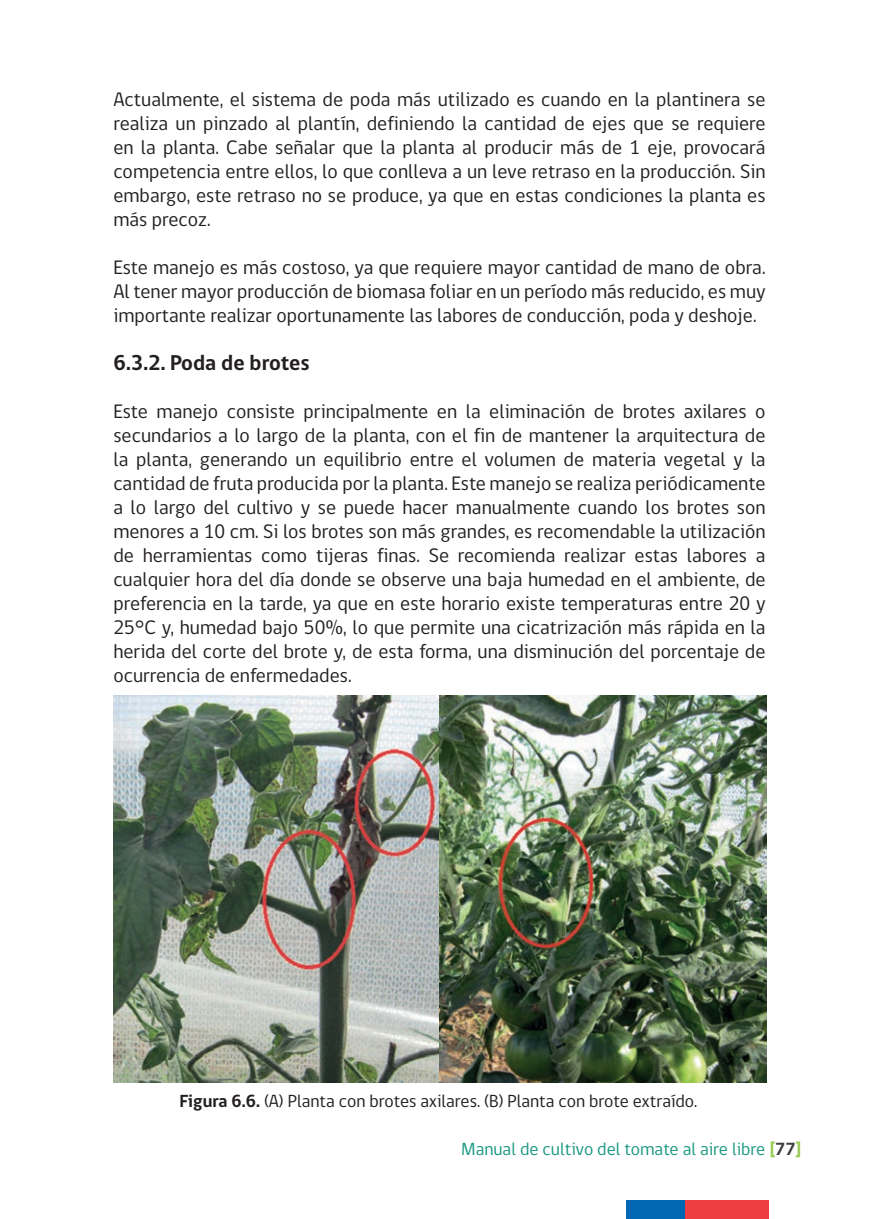
<style>
.page{position:relative;width:879px;height:1219px;background:#fff}
.page>*{position:absolute;margin:0;border:0;box-sizing:border-box;transform-origin:0 0}
.t1{font:700 22px "gob CL";color:#231f20}
.t2{font:20px/24px "gob CL";color:#231f20;text-align:justify}
.t3{font:18px "gob CL";color:#231f20}
.t4{font:18px "gob CL";color:#199881}
.s1{font-weight:700}
.s2{font-weight:700;color:#97cb52}
.s3{font-weight:700;color:#3e3e3f}
</style>
<div class="page">
<div style="left:626px;top:1200px;width:58px;height:19px;background:#0166b3"></div>
<div style="left:684px;top:1200px;width:84px;height:19px;background:#ee3d43"></div>
<img style="left:113px;top:696px;width:653px;height:386px">
<p class="t2" style="left:113px;top:88px;width:653px">Actualmente, el sistema de poda más utilizado es cuando en la plantinera se realiza un pinzado al plantín, definiendo la cantidad de ejes que se requiere en la planta. Cabe señalar que la planta al producir más de 1 eje, provocará competencia entre ellos, lo que conlleva a un leve retraso en la producción. Sin embargo, este retraso no se produce, ya que en estas condiciones la planta es más precoz.</p>
<p class="t2" style="left:113px;top:256px;width:653px">Este manejo es más costoso, ya que requiere mayor cantidad de mano de obra.<br>Al tener mayor producción de biomasa foliar en un período más reducido, es muy importante realizar oportunamente las labores de conducción, poda y deshoje.</p>
<p class="t1" style="left:113px;top:347px;width:198px">6.3.2. Poda de brotes</p>
<p class="t2" style="left:113px;top:400px;width:654px">Este manejo consiste principalmente en la eliminación de brotes axilares o secundarios a lo largo de la planta, con el fin de mantener la arquitectura de la planta, generando un equilibrio entre el volumen de materia vegetal y la cantidad de fruta producida por la planta. Este manejo se realiza periódicamente a lo largo del cultivo y se puede hacer manualmente cuando los brotes son menores a 10 cm. Si los brotes son más grandes, es recomendable la utilización de herramientas como tijeras finas. Se recomienda realizar estas labores a cualquier hora del día donde se observe una baja humedad en el ambiente, de preferencia en la tarde, ya que en este horario existe temperaturas entre 20 y 25°C y, humedad bajo 50%, lo que permite una cicatrización más rápida en la herida del corte del brote y, de esta forma, una disminución del porcentaje de ocurrencia de enfermedades.</p>
<p class="t3" style="left:180px;top:1088px;width:519px"><span class="s1">Figura 6.6.</span> (A) Planta con brotes axilares. (B) Planta con brote extraído.</p>
<p class="t4" style="left:461px;top:1136px;width:342px">Manual de cultivo del tomate al aire libre <span class="s2">[</span><span class="s3">77</span><span class="s2">]</span></p>
</div>
